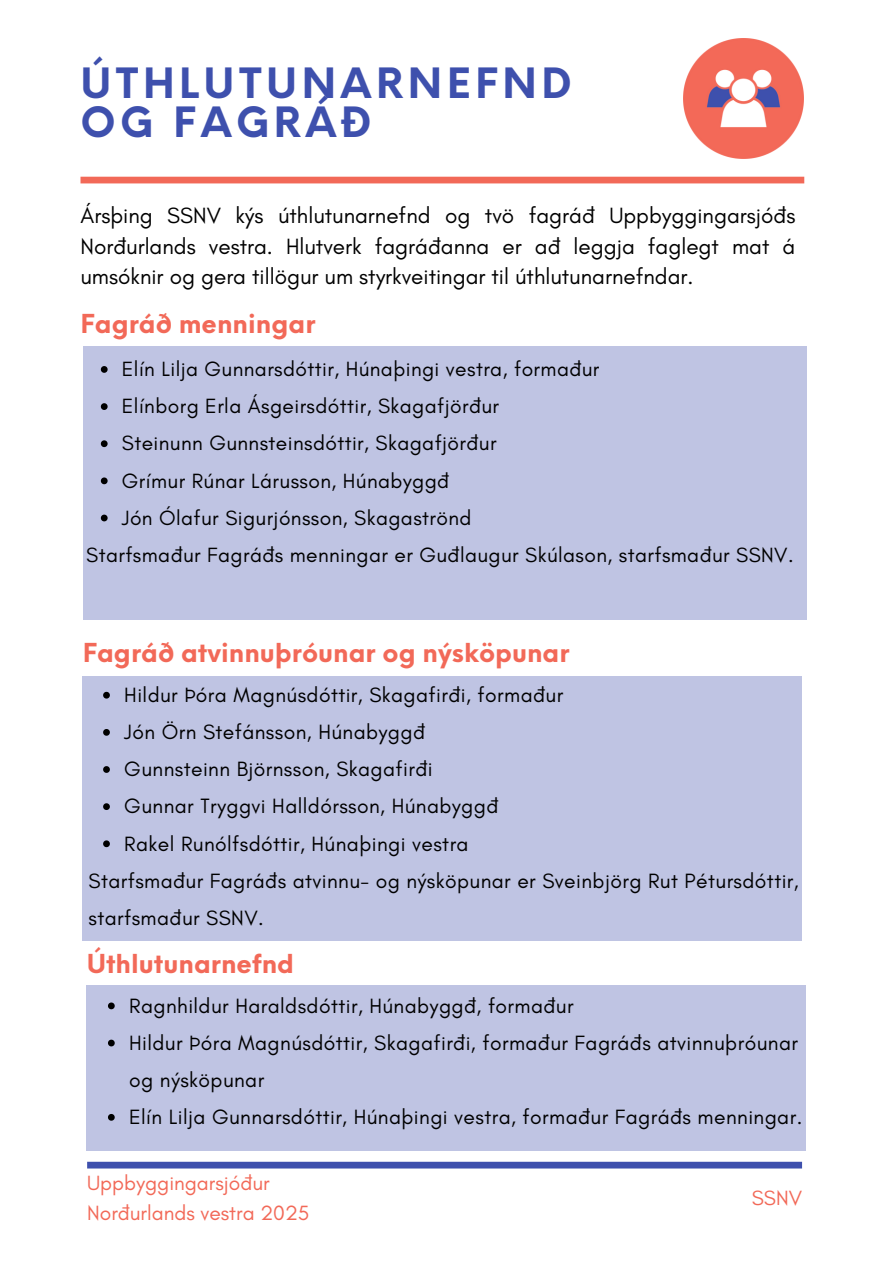
<style>
.page{position:relative;width:894px;height:1264px;background:#fff}
.page>*{position:absolute;margin:0;border:0;box-sizing:border-box;transform-origin:0 0}
.t1{font:700 40.8px/39.3px "Neue Einstellung";letter-spacing:.11em;color:#3e50ad}
.t2{font:700 25.5px "Neue Einstellung";color:#f26958}
.t3{font:22.5px/30.3px "Glacial Indifference";color:#000;text-align:justify}
.t4{font:21px/37.2px "Glacial Indifference";letter-spacing:.02em;color:#000}
.t5{font:21px/29.2px "Glacial Indifference";color:#f26958}
</style>
<div class="page">
<div style="left:80px;top:177px;width:724px;height:6px;background:#f26958"></div>
<div style="left:87px;top:1161px;width:714px;height:7px;background:#3e50ad"></div>
<img style="left:683px;top:38px;width:120px;height:121px">
<div style="left:83px;top:347px;width:723px;height:273px;background:#bfc4e3"></div>
<svg style="left:101px;top:366px;width:7px;height:7px"></svg>
<svg style="left:101px;top:403px;width:7px;height:7px"></svg>
<svg style="left:101px;top:440px;width:7px;height:7px"></svg>
<svg style="left:101px;top:477px;width:7px;height:7px"></svg>
<svg style="left:101px;top:514px;width:7px;height:7px"></svg>
<div style="left:83px;top:675px;width:718px;height:265px;background:#bfc4e3"></div>
<svg style="left:103px;top:691px;width:7px;height:7px"></svg>
<svg style="left:103px;top:729px;width:7px;height:6px"></svg>
<svg style="left:103px;top:766px;width:7px;height:6px"></svg>
<svg style="left:103px;top:803px;width:7px;height:7px"></svg>
<svg style="left:103px;top:840px;width:7px;height:7px"></svg>
<div style="left:87px;top:985px;width:718px;height:165px;background:#bfc4e3"></div>
<svg style="left:108px;top:1002px;width:7px;height:7px"></svg>
<svg style="left:108px;top:1039px;width:7px;height:7px"></svg>
<svg style="left:108px;top:1114px;width:7px;height:6px"></svg>
<p class="t1" style="left:80px;top:59px;width:493px">ÚTHLUTUNARNEFND<br>OG FAGRÁÐ</p>
<p class="t3" style="left:80px;top:200px;width:716px">Ársþing SSNV kýs úthlutunarnefnd og tvö fagráð Uppbyggingarsjóðs Norðurlands vestra. Hlutverk fagráðanna er að leggja faglegt mat á umsóknir og gera tillögur um styrkveitingar til úthlutunarnefndar.</p>
<p class="t2" style="left:80px;top:300px;width:236px">Fagráð menningar</p>
<p class="t4" style="left:122px;top:350px;width:479px">Elín Lilja Gunnarsdóttir, Húnaþingi vestra, formaður</p>
<h1 class="t4" style="left:122px;top:387px;width:378px">Elínborg Erla Ásgeirsdóttir, Skagafjörður</h1>
<p class="t4" style="left:122px;top:424px;width:376px">Steinunn Gunnsteinsdóttir, Skagafjörður</p>
<p class="t4" style="left:122px;top:461px;width:329px">Grímur Rúnar Lárusson, Húnabyggð</p>
<h2 class="t4" style="left:122px;top:499px;width:351px">Jón Ólafur Sigurjónsson, Skagaströnd</h2>
<p class="t4" style="left:86px;top:536px;width:708px">Starfsmaður Fagráðs menningar er Guðlaugur Skúlason, starfsmaður SSNV.</p>
<p class="t2" style="left:83px;top:629px;width:488px">Fagráð atvinnuþróunar og nýsköpunar</p>
<h2 class="t4" style="left:124px;top:676px;width:440px">Hildur Þóra Magnúsdóttir, Skagafirði, formaður</h2>
<p class="t4" style="left:124px;top:713px;width:302px">Jón Örn Stefánsson, Húnabyggð</p>
<p class="t4" style="left:124px;top:750px;width:310px">Gunnsteinn Björnsson, Skagafirði</p>
<p class="t4" style="left:124px;top:787px;width:375px">Gunnar Tryggvi Halldórsson, Húnabyggð</p>
<p class="t4" style="left:124px;top:824px;width:346px">Rakel Runólfsdóttir, Húnaþingi vestra</p>
<p class="t4" style="left:88px;top:861px;width:711px">Starfsmaður Fagráðs atvinnu- og nýsköpunar er Sveinbjörg Rut Pétursdóttir, starfsmaður SSNV.</p>
<p class="t2" style="left:87px;top:940px;width:209px">Úthlutunarnefnd</p>
<h2 class="t4" style="left:129px;top:986px;width:446px">Ragnhildur Haraldsdóttir, Húnabyggð, formaður</h2>
<p class="t4" style="left:129px;top:1023px;width:670px">Hildur Þóra Magnúsdóttir, Skagafirði, formaður Fagráðs atvinnuþróunar og nýsköpunar</p>
<p class="t4" style="left:129px;top:1098px;width:674px">Elín Lilja Gunnarsdóttir, Húnaþingi vestra, formaður Fagráðs menningar.</p>
<p class="t5" style="left:87px;top:1168px;width:224px">Uppbyggingarsjóður<br>Norðurlands vestra 2025</p>
<p class="t5" style="left:751px;top:1183px;width:52px">SSNV</p>
</div>
